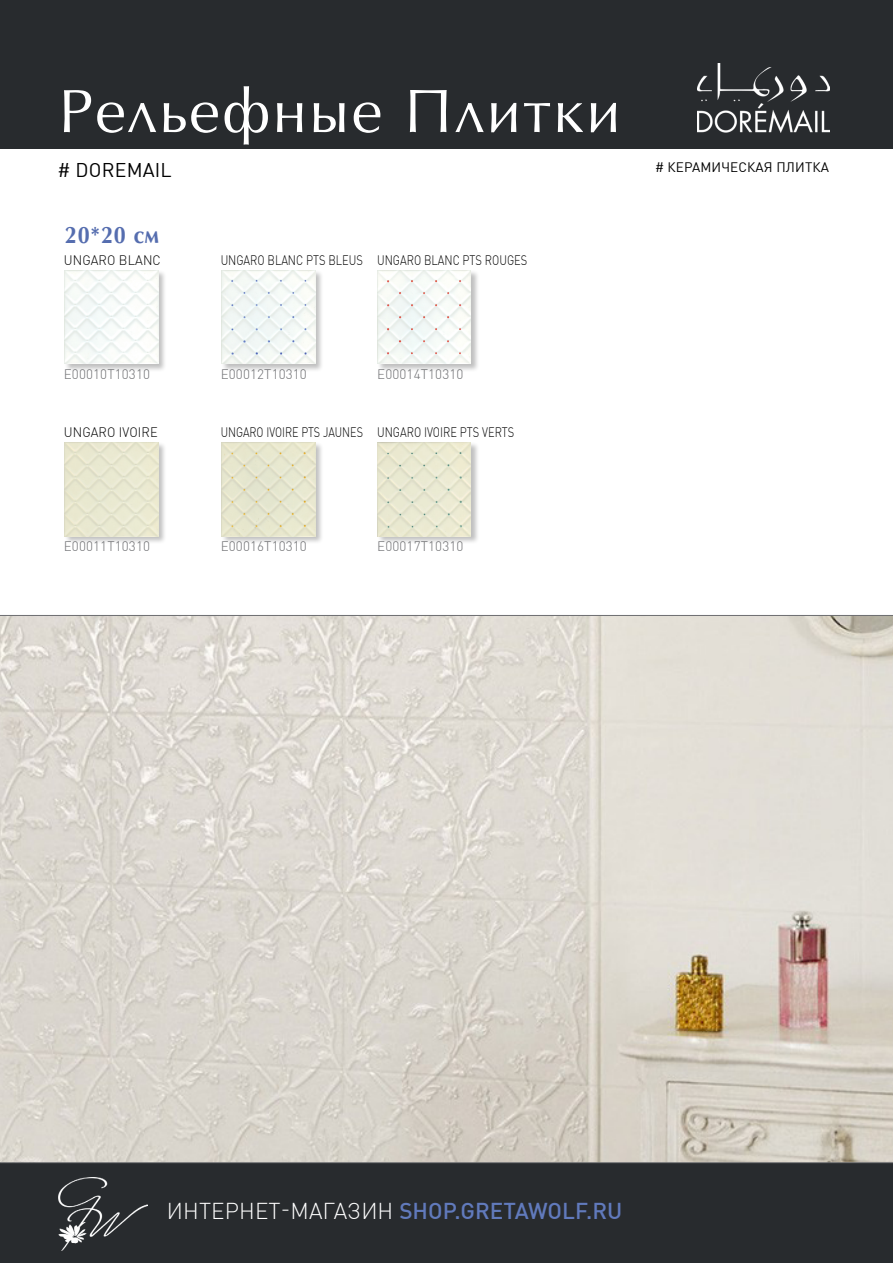
<style>
.page{position:relative;width:893px;height:1263px;background:#fff}
.page>*{position:absolute;margin:0;border:0;box-sizing:border-box;transform-origin:0 0}
.t1{font:61.5px "AG Opus High Resolution";letter-spacing:.04em;color:#fff}
.t2{font:700 24px "AG Opus High Resolution";color:#556daf;scale:.9 1}
.t3{font:500 22.5px "DIN Pro";color:#617abc}
.t4{font:19.5px "DIN Pro";letter-spacing:.01em;color:#000}
.t5{font:300 13.5px "DIN Pro";letter-spacing:.01em;color:#6d6e71}
.t6{font:300 13.5px "DIN Pro";color:#000;scale:.8 1}
.t7{font:300 13.5px "DIN Pro";color:#000;scale:.82 1}
.t8{font:300 13.5px "DIN Pro";color:#000;scale:.95 1}
.t9{font:13.5px "DIN Pro";letter-spacing:.01em;color:#000}
.s1{font-weight:300;color:#fff}
</style>
<div class="page">
<div style="left:0;top:0;width:893px;height:149px;background:#282b2e"></div>
<div style="left:64px;top:270px;width:102px;height:102px;background:#000;opacity:.25"></div>
<img style="left:65px;top:270px;width:93px;height:94px">
<div style="left:221px;top:270px;width:102px;height:102px;background:#000;opacity:.25"></div>
<img style="left:222px;top:270px;width:93px;height:94px">
<div style="left:377px;top:270px;width:102px;height:102px;background:#000;opacity:.25"></div>
<img style="left:377px;top:270px;width:94px;height:94px">
<div style="left:64px;top:442px;width:102px;height:103px;background:#000;opacity:.25"></div>
<img style="left:65px;top:442px;width:93px;height:94px">
<div style="left:221px;top:442px;width:102px;height:103px;background:#000;opacity:.25"></div>
<img style="left:222px;top:442px;width:93px;height:94px">
<div style="left:377px;top:442px;width:102px;height:103px;background:#000;opacity:.25"></div>
<img style="left:377px;top:442px;width:94px;height:94px">
<div style="left:0;top:1163px;width:893px;height:100px;background:#282b2e"></div>
<img style="left:697px;top:64px;width:132px;height:69px">
<img style="left:58px;top:1178px;width:89px;height:73px">
<svg style="left:0;top:615px;width:893px;height:548px;background:#dbd5cc"></svg>
<h1 class="t1" style="left:58px;top:76px;width:564px">Рельефные Плитки</h1>
<h3 class="t4" style="left:58px;top:158px;width:116px"># DOREMAIL</h3>
<p class="t9" style="left:655px;top:159px;width:176px"># КЕРАМИЧЕСКАЯ ПЛИТКА</p>
<h2 class="t2" style="left:65px;top:221px;width:106px">20*20 см</h2>
<p class="t8" style="left:64px;top:252px;width:104px">UNGARO BLANC</p>
<p class="t7" style="left:221px;top:252px;width:375px">UNGARO BLANC PTS BLEUS UNGARO BLANC PTS ROUGES</p>
<p class="t5" style="left:64px;top:366px;width:88px">E00010T10310</p>
<p class="t5" style="left:221px;top:366px;width:88px">E00012T10310</p>
<p class="t5" style="left:377px;top:366px;width:88px">E00014T10310</p>
<p class="t8" style="left:64px;top:424px;width:100px">UNGARO IVOIRE</p>
<p class="t6" style="left:221px;top:424px;width:369px">UNGARO IVOIRE PTS JAUNES UNGARO IVOIRE PTS VERTS</p>
<p class="t5" style="left:64px;top:538px;width:88px">E00011T10310</p>
<p class="t5" style="left:221px;top:538px;width:88px">E00016T10310</p>
<p class="t5" style="left:377px;top:538px;width:88px">E00017T10310</p>
<h3 class="t3" style="left:167px;top:1196px;width:457px"><span class="s1">интернет-магазин</span> SHOP.GRETAWOLF.RU</h3>
</div>
